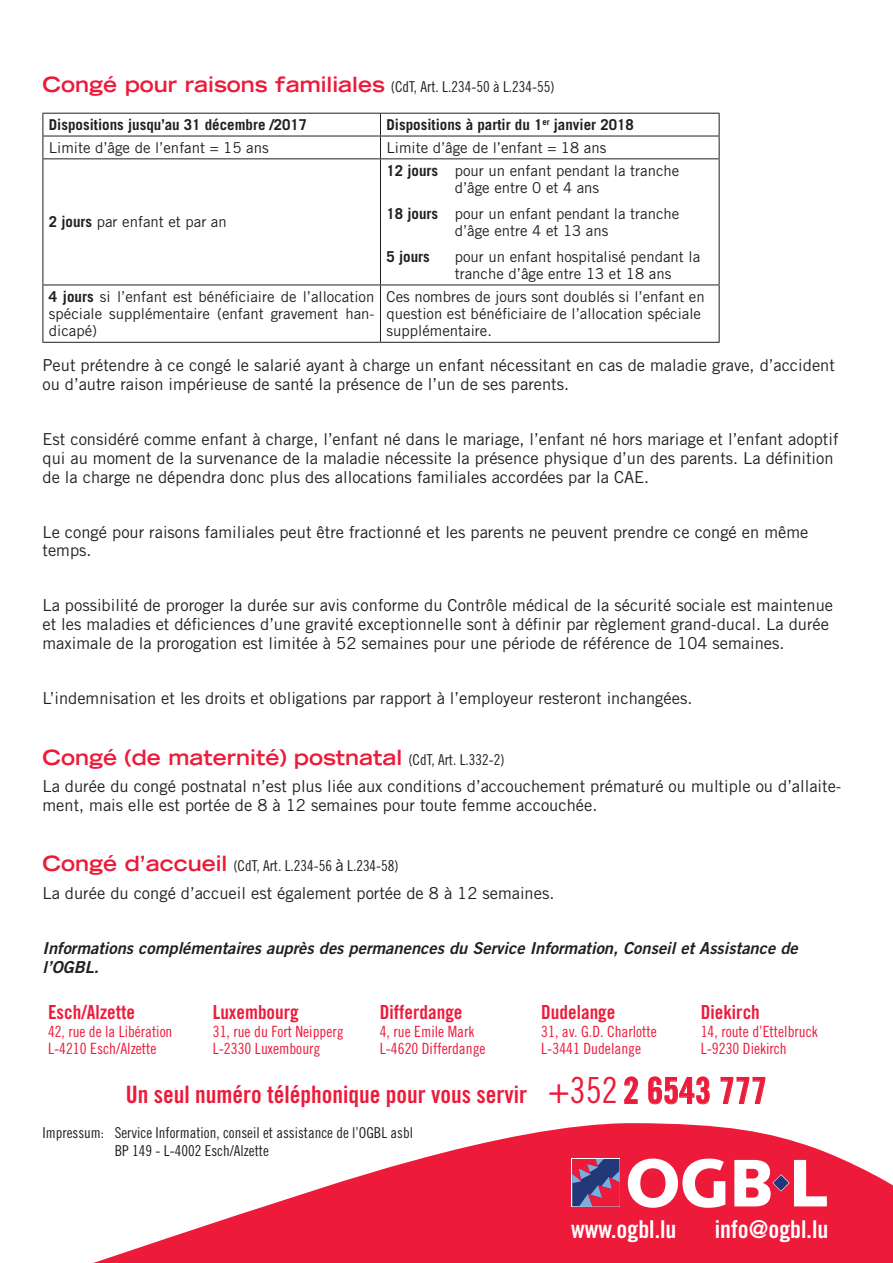
<style>
.page{position:relative;width:893px;height:1263px;background:#fff}
.page>*{position:absolute;margin:0;border:0;box-sizing:border-box;transform-origin:0 0}
.t1{font:24.6px "Trade Gothic LT Std Bd Cn 20";color:#fff}
.t2{font:24px "Trade Gothic LT Std Bd Cn 20";color:#ed1a3a}
.Normal_wrd_1{font:700 expanded 21px "Trade Gothic LT Std";color:#ed1a3a}
.t3{font:19.35px "Trade Gothic LT Std Bd Cn 20";color:#ed1a3a}
.Normal_wrd_1-2{font:16.5px/18.9px "Trade Gothic LT Std";color:#231f20}
.Normal_wrd_1-3{font:16.5px/19px "Trade Gothic LT Std Bd 2 Obl";color:#231f20}
.t4{font:15.45px "Trade Gothic LT Std Cn 18";color:#ed1a3a}
.Normal_wrd_1-4{font:15px/17.2px "Trade Gothic LT Std";color:#231f20}
.Normal_wrd_1-5{font:15px/18px "Trade Gothic LT Std Cn 18";color:#231f20}
.Normal_wrd_1-6{font:700 15px "Trade Gothic LT Std";color:#231f20}
.s1{font-family:"Trade Gothic LT Std";font-weight:700;font-stretch:expanded;font-size:21px;color:#ed1a3a}
.s2{font-weight:700}
.s3{font-family:"Trade Gothic LT Std Cn 18";font-weight:400;font-stretch:normal;font-size:15px;color:#231f20}
.s4{font-family:"Trade Gothic LT Std";font-size:16.5px}
.s5{font-family:"Trade Gothic LT Std Cn 18";font-size:36px}
.s6{font-size:36px}
</style>
<div class="page">
<svg style="left:93px;top:1123px;width:800px;height:140px;fill:#ed1a3a"></svg>
<svg style="left:572px;top:1158px;width:48px;height:49px"></svg>
<svg style="left:628px;top:1158px;width:97px;height:50px"></svg>
<svg style="left:734px;top:1160px;width:93px;height:46px"></svg>
<svg style="left:572px;top:1159px;width:48px;height:47px;background:#7d4375"></svg>
<svg style="left:624px;top:1076px;width:14px;height:28px"></svg>
<svg style="left:648px;top:1076px;width:62px;height:28px"></svg>
<svg style="left:720px;top:1077px;width:46px;height:27px"></svg>
<hr style="left:43px;top:113px;width:337px;height:1px;background:#231f20">
<hr style="left:380px;top:113px;width:339px;height:1px;background:#231f20">
<hr style="left:43px;top:136px;width:337px;height:1px;background:#231f20">
<svg style="left:43px;top:114px;width:1px;height:44px"></svg>
<hr style="left:380px;top:136px;width:339px;height:1px;background:#231f20">
<svg style="left:380px;top:114px;width:1px;height:44px"></svg>
<svg style="left:719px;top:114px;width:1px;height:44px"></svg>
<hr style="left:43px;top:158px;width:337px;height:1px;background:#231f20">
<hr style="left:43px;top:159px;width:1px;height:126px;background:#231f20">
<hr style="left:380px;top:158px;width:339px;height:1px;background:#231f20">
<hr style="left:380px;top:159px;width:1px;height:126px;background:#231f20">
<hr style="left:719px;top:159px;width:1px;height:126px;background:#231f20">
<hr style="left:43px;top:285px;width:337px;height:1px;background:#231f20">
<hr style="left:43px;top:285px;width:1px;height:57px;background:#231f20">
<hr style="left:380px;top:285px;width:339px;height:1px;background:#231f20">
<hr style="left:380px;top:285px;width:1px;height:57px;background:#231f20">
<hr style="left:719px;top:285px;width:1px;height:57px;background:#231f20">
<hr style="left:43px;top:342px;width:337px;height:1px;background:#231f20">
<hr style="left:380px;top:342px;width:339px;height:1px;background:#231f20">
<p class="Normal_wrd_1-5" style="left:43px;top:77px;width:514px"><span class="s1">Congé pour raisons familiales</span> (CdT, Art. L.234-50 à L.234-55)</p>
<p class="Normal_wrd_1-6" style="left:49px;top:115px;width:260px">Dispositions jusqu’au 31 décembre /2017</p>
<p class="Normal_wrd_1-6" style="left:386px;top:115px;width:249px">Dispositions à partir du 1<sup>er</sup> janvier 2018</p>
<p class="Normal_wrd_1-4" style="left:49px;top:139px;width:221px">Limite d’âge de l’enfant = 15 ans</p>
<p class="Normal_wrd_1-4" style="left:386px;top:139px;width:221px">Limite d’âge de l’enfant = 18 ans</p>
<p class="Normal_wrd_1-4" style="left:49px;top:213px;width:179px"><span class="s2">2 jours</span> par enfant et par an</p>
<p class="Normal_wrd_1-4" style="left:455px;top:162px;width:226px;text-indent:-68px"><span class="s2">12 jours</span> pour un enfant pendant la tranche d’âge entre 0 et 4 ans</p>
<p class="Normal_wrd_1-4" style="left:386px;top:205px;width:294px;text-align:center"><span class="s2">18 jours</span> pour un enfant pendant la tranche d’âge entre 4 et 13 ans</p>
<p class="Normal_wrd_1-6" style="left:386px;top:247px;width:45px">5 jours</p>
<p class="Normal_wrd_1-4" style="left:455px;top:248px;width:247px">pour un enfant hospitalisé pendant la tranche d’âge entre 13 et 18 ans</p>
<p class="Normal_wrd_1-4" style="left:49px;top:288px;width:327px;text-align:justify"><span class="s2">4 jours</span> si l’enfant est bénéficiaire de l’allocation spéciale supplémentaire (enfant gravement han&shy;dicapé)</p>
<p class="Normal_wrd_1-4" style="left:386px;top:288px;width:320px">Ces nombres de jours sont doublés si l’enfant en question est bénéficiaire de l’allocation spéciale supplémentaire.</p>
<p class="Normal_wrd_1-2" style="left:43px;top:355px;width:794px">Peut prétendre à ce congé le salarié ayant à charge un enfant nécessitant en cas de maladie grave, d’accident ou d’autre raison impérieuse de santé la présence de l’un de ses parents.</p>
<p class="Normal_wrd_1-2" style="left:43px;top:429px;width:797px">Est considéré comme enfant à charge, l’enfant né dans le mariage, l’enfant né hors mariage et l’enfant adoptif qui au moment de la survenance de la maladie nécessite la présence physique d’un des parents. La définition de la charge ne dépendra donc plus des allocations familiales accordées par la CAE.</p>
<p class="Normal_wrd_1-2" style="left:43px;top:522px;width:767px">Le congé pour raisons familiales peut être fractionné et les parents ne peuvent prendre ce congé en même temps.</p>
<p class="Normal_wrd_1-2" style="left:43px;top:596px;width:792px">La possibilité de proroger la durée sur avis conforme du Contrôle médical de la sécurité sociale est maintenue et les maladies et déficiences d’une gravité exceptionnelle sont à définir par règlement grand-ducal. La durée maximale de la prorogation est limitée à 52 semaines pour une période de référence de 104 semaines.</p>
<p class="Normal_wrd_1-2" style="left:43px;top:689px;width:651px">L’indemnisation et les droits et obligations par rapport à l’employeur resteront inchangées.</p>
<p class="Normal_wrd_1" style="left:43px;top:743px;width:464px">Congé (de maternité) postnatal <span class="s3">(CdT, Art. L.332-2)</span></p>
<p class="Normal_wrd_1-2" style="left:43px;top:776px;width:800px">La durée du congé postnatal n’est plus liée aux conditions d’accouchement prématuré ou multiple ou d’allaite&shy;ment, mais elle est portée de 8 à 12 semaines pour toute femme accouchée.</p>
<p class="Normal_wrd_1-5" style="left:43px;top:857px;width:358px"><span class="s1">Congé d’accueil</span> (CdT, Art. L.234-56 <span class="s4">à</span> L.234-58)</p>
<p class="Normal_wrd_1-2" style="left:43px;top:883px;width:513px">La durée du congé d’accueil est également portée de 8 à 12 semaines.</p>
<p class="Normal_wrd_1-3" style="left:43px;top:938px;width:757px">Informations complémentaires auprès des permanences du Service Information, Conseil et Assistance de l’OGBL.</p>
<p class="t3" style="left:48px;top:1001px;width:89px">Esch/Alzette</p>
<p class="t4" style="left:48px;top:1022px;width:126px">42, rue de la Libération</p>
<p class="t4" style="left:48px;top:1039px;width:110px">L-4210 Esch/Alzette</p>
<p class="t3" style="left:380px;top:1001px;width:84px">Differdange</p>
<p class="t4" style="left:380px;top:1022px;width:96px">4, rue Emile Mark</p>
<p class="t4" style="left:380px;top:1039px;width:107px">L-4620 Differdange</p>
<p class="t3" style="left:701px;top:1001px;width:61px">Diekirch</p>
<p class="t4" style="left:701px;top:1022px;width:119px">14, route d’Ettelbruck</p>
<p class="t4" style="left:701px;top:1039px;width:88px">L-9230 Diekirch</p>
<p class="t2" style="left:126px;top:1080px;width:643px">Un seul numéro téléphonique pour vous servir <span class="s5">+352</span> <span class="s6">2 6543 777</span></p>
<p class="t3" style="left:213px;top:1001px;width:88px">Luxembourg</p>
<p class="t4" style="left:213px;top:1022px;width:132px">31, rue du Fort Neipperg</p>
<p class="t4" style="left:213px;top:1039px;width:109px">L-2330 Luxembourg</p>
<p class="t3" style="left:541px;top:1001px;width:76px">Dudelange</p>
<p class="t4" style="left:541px;top:1022px;width:117px">31, av. G.D. Charlotte</p>
<p class="t4" style="left:541px;top:1039px;width:101px">L-3441 Dudelange</p>
<p class="Normal_wrd_1-5" style="left:115px;top:1123px;width:300px;text-indent:-72px">Impressum: Service Information, conseil et assistance de l’OGBL asbl<br>BP 149 - L-4002 Esch/Alzette</p>
<p class="t1" style="left:571px;top:1214px;width:107px">www.ogbl.lu</p>
<p class="t1" style="left:715px;top:1214px;width:115px">info@ogbl.lu</p>
</div>
